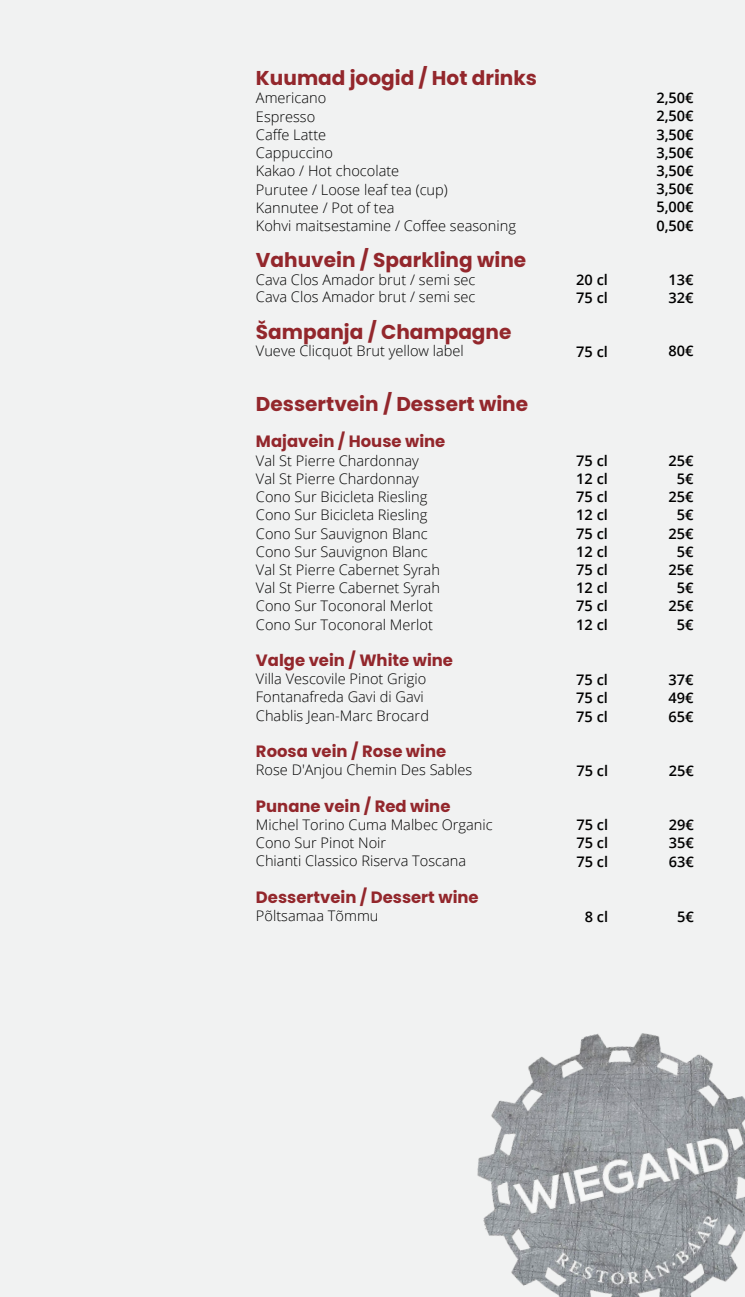
<style>
.page{position:relative;width:745px;height:1297px;background:#fff}
.page>*{position:absolute;margin:0;border:0;box-sizing:border-box;transform-origin:0 0}
.t1{font:700 20.1px "Poppins";color:#93272c}
.t2{font:700 16.35px "Poppins";color:#93272c}
.t3{font:300 14.55px/18.1px "Open Sans";color:#000}
.t4{font:600 14.55px/18.1px "Open Sans";color:#000;text-align:justify}
</style>
<div class="page">
<div style="left:0;top:0;width:744px;height:1297px;background:#f1f2f2"></div>
<img style="left:477px;top:1033px;width:267px;height:264px">
<h1 class="t1" style="left:256px;top:67px;width:282px">Kuumad joogid / Hot drinks</h1>
<p class="t3" style="left:256px;top:89px;width:261px">Americano<br>Espresso<br>Caffe Latte<br>Cappuccino<br>Kakao / Hot chocolate<br>Purutee / Loose leaf tea (cup)<br>Kannutee / Pot of tea<br>Kohvi maitsestamine / Coffee seasoning</p>
<h1 class="t1" style="left:256px;top:249px;width:271px">Vahuvein / Sparkling wine</h1>
<p class="t3" style="left:256px;top:270px;width:221px;line-height:17.5px">Cava Clos Amador brut / semi sec<br>Cava Clos Amador brut / semi sec</p>
<h1 class="t1" style="left:256px;top:320px;width:257px">Šampanja / Champagne</h1>
<p class="t3" style="left:256px;top:342px;width:209px">Vueve Clicquot Brut yellow label</p>
<h1 class="t1" style="left:256px;top:392px;width:273px">Dessertvein / Dessert wine</h1>
<p class="t2" style="left:256px;top:432px;width:191px">Majavein / House wine</p>
<p class="t3" style="left:256px;top:451px;width:185px">Val St Pierre Chardonnay<br>Val St Pierre Chardonnay<br>Cono Sur Bicicleta Riesling<br>Cono Sur Bicicleta Riesling<br>Cono Sur Sauvignon Blanc<br>Cono Sur Sauvignon Blanc<br>Val St Pierre Cabernet Syrah<br>Val St Pierre Cabernet Syrah<br>Cono Sur Toconoral Merlot<br>Cono Sur Toconoral Merlot</p>
<p class="t2" style="left:256px;top:651px;width:198px">Valge vein / White wine</p>
<p class="t3" style="left:256px;top:669px;width:174px">Villa Vescovile Pinot Grigio<br>Fontanafreda Gavi di Gavi<br>Chablis Jean-Marc Brocard</p>
<p class="t2" style="left:256px;top:742px;width:192px">Roosa vein / Rose wine</p>
<p class="t3" style="left:256px;top:761px;width:217px">Rose D'Anjou Chemin Des Sables</p>
<p class="t2" style="left:256px;top:796px;width:196px">Punane vein / Red wine</p>
<p class="t3" style="left:256px;top:815px;width:238px">Michel Torino Cuma Malbec Organic<br>Cono Sur Pinot Noir<br>Chianti Classico Riserva Toscana</p>
<p class="t2" style="left:256px;top:888px;width:224px">Dessertvein / Dessert wine</p>
<p class="t3" style="left:256px;top:906px;width:124px">Põltsamaa Tõmmu</p>
<p class="t4" style="left:576px;top:270px;width:33px">20 cl<br>75 cl</p>
<p class="t4" style="left:576px;top:342px;width:33px">75 cl</p>
<p class="t4" style="left:576px;top:451px;width:33px">75 cl 12 cl 75 cl 12 cl 75 cl 12 cl 75 cl 12 cl 75 cl 12 cl</p>
<p class="t4" style="left:576px;top:671px;width:33px">75 cl 75 cl 75 cl</p>
<p class="t4" style="left:656px;top:89px;width:39px">2,50€ 2,50€ 3,50€ 3,50€ 3,50€ 3,50€ 5,00€ 0,50€</p>
<p class="t4" style="left:668px;top:270px;width:27px">13€<br>32€</p>
<p class="t4" style="left:668px;top:342px;width:27px">80€</p>
<p class="t4" style="left:668px;top:451px;width:27px;text-align:center">25€<br>5€<br>25€<br>5€<br>25€<br>5€<br>25€<br>5€<br>25€<br>5€</p>
<p class="t4" style="left:668px;top:671px;width:27px">37€ 49€ 65€</p>
<p class="t4" style="left:576px;top:761px;width:33px">75 cl</p>
<p class="t4" style="left:668px;top:761px;width:27px">25€</p>
<p class="t4" style="left:576px;top:815px;width:33px">75 cl 75 cl 75 cl</p>
<p class="t4" style="left:668px;top:815px;width:27px">29€ 35€ 63€</p>
<p class="t4" style="left:584px;top:907px;width:25px">8 cl</p>
<p class="t4" style="left:676px;top:907px;width:18px">5€</p>
</div>
